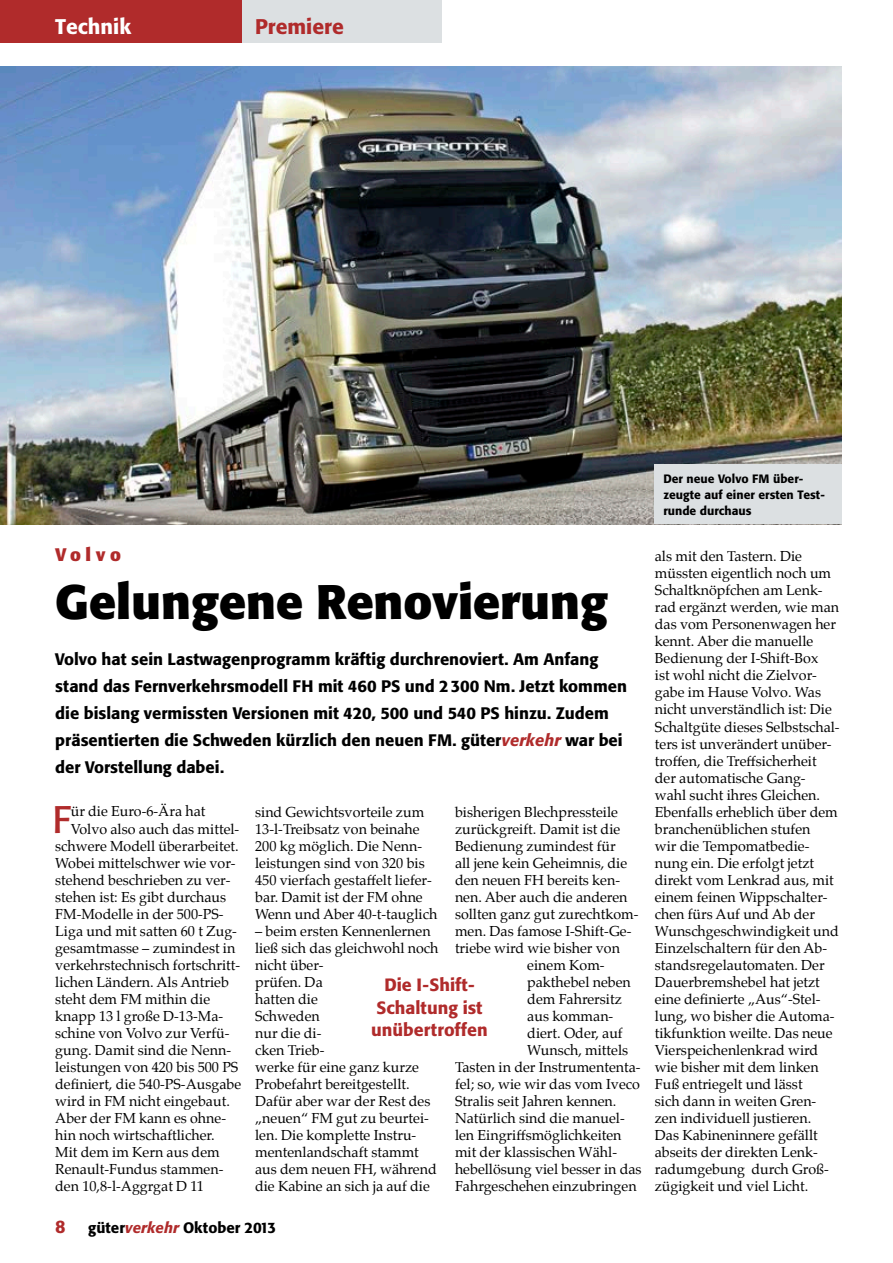
<style>
.page{position:relative;width:893px;height:1263px;background:#fff}
.page>*{position:absolute;margin:0;border:0;box-sizing:border-box;transform-origin:0 0}
.t1{font:700 48px "Formata BQ";color:#000}
.t2{font:38.1px "Formata BQ";color:#b02b2b}
.t3{font:500 21px "Formata BQ";color:#b02b2b}
.t4{font:500 21px "Formata BQ";color:#fff}
.t5{font:700 18px "Formata BQ";letter-spacing:.25em;color:#b02b2b}
.t6{font:500 18px "Formata BQ";color:#b02b2b}
.t7{font:500 17.7px/22.5px "Formata BQ";color:#b02b2b;text-align:center}
.t8{font:500 16.5px/27px "Formata BQ";color:#000}
.t9{font:500 15px "Formata BQ";color:#000}
.t10{font:14.25px/17px "Palatino";color:#000}
.t11{font:500 12px/15.8px "Formata BQ";color:#000}
.s1{font-style:italic;color:#b02b2b}
</style>
<div class="page">
<img style="left:0;top:66px;width:842px;height:458px">
<div style="left:655px;top:465px;width:187px;height:59px;background:#dce0e2"></div>
<div style="left:0;top:0;width:242px;height:43px;background:#b02b2b"></div>
<div style="left:242px;top:0;width:200px;height:43px;background:#dce0e2"></div>
<h3 class="t4" style="left:55px;top:14px;width:77px">Technik</h3>
<h3 class="t3" style="left:255px;top:14px;width:90px">Premiere</h3>
<p class="t5" style="left:55px;top:544px;width:67px">Volvo</p>
<h1 class="t1" style="left:55px;top:572px;width:554px">Gelungene Renovierung</h1>
<p class="t8" style="left:55px;top:646px;width:573px">Volvo hat sein Lastwagenprogramm kräftig durchrenoviert. Am Anfang stand das Fernverkehrsmodell FH mit 460 PS und 2300 Nm. Jetzt kommen die bislang vermissten Versionen mit 420, 500 und 540 PS hinzu. Zudem präsentierten die Schweden kürzlich den neuen FM. güter<span class="s1">verkehr</span> war bei der Vorstellung dabei.</p>
<h2 class="t2" style="left:52px;top:797px;width:20px">F</h2>
<p class="t10" style="left:71px;top:803px;width:136px">ür die Euro-6-Ära hat</p>
<p class="t10" style="left:71px;top:820px;width:170px">Volvo also auch das mittel-</p>
<p class="t10" style="left:55px;top:837px;width:185px">schwere Modell überarbeitet.</p>
<p class="t10" style="left:55px;top:854px;width:182px">Wobei mittelschwer wie vor-</p>
<p class="t10" style="left:55px;top:871px;width:177px">stehend beschrieben zu ver-</p>
<p class="t10" style="left:55px;top:888px;width:172px">stehen ist: Es gibt durchaus</p>
<p class="t10" style="left:55px;top:905px;width:170px">FM-Modelle in der 500-PS-</p>
<p class="t10" style="left:55px;top:922px;width:183px">Liga und mit satten 60 t Zug-</p>
<p class="t10" style="left:55px;top:939px;width:182px">gesamtmasse – zumindest in</p>
<p class="t10" style="left:55px;top:956px;width:186px">verkehrstechnisch fortschritt-</p>
<p class="t10" style="left:55px;top:973px;width:175px">lichen Ländern. Als Antrieb</p>
<p class="t10" style="left:55px;top:990px;width:156px">steht dem FM mithin die</p>
<p class="t10" style="left:55px;top:1007px;width:169px">knapp 13 l große D-13-Ma-</p>
<p class="t10" style="left:55px;top:1024px;width:176px">schine von Volvo zur Verfü-</p>
<p class="t10" style="left:55px;top:1041px;width:177px">gung. Damit sind die Nenn-</p>
<p class="t10" style="left:55px;top:1058px;width:185px">leistungen von 420 bis 500 PS</p>
<p class="t10" style="left:55px;top:1075px;width:187px">definiert, die 540-PS-Ausgabe</p>
<p class="t10" style="left:55px;top:1092px;width:176px">wird in FM nicht eingebaut.</p>
<p class="t10" style="left:55px;top:1109px;width:172px">Aber der FM kann es ohne-</p>
<p class="t10" style="left:55px;top:1126px;width:161px">hin noch wirtschaftlicher.</p>
<p class="t10" style="left:55px;top:1143px;width:166px">Mit dem im Kern aus dem</p>
<p class="t10" style="left:55px;top:1160px;width:170px">Renault-Fundus stammen-</p>
<p class="t10" style="left:55px;top:1177px;width:150px">den 10,8-l-Aggrgat D 11</p>
<p class="t10" style="left:455px;top:803px;width:165px">bisherigen Blechpressteile</p>
<p class="t10" style="left:455px;top:820px;width:167px">zurückgreift. Damit ist die</p>
<p class="t10" style="left:455px;top:837px;width:162px">Bedienung zumindest für</p>
<p class="t10" style="left:455px;top:854px;width:174px">all jene kein Geheimnis, die</p>
<p class="t10" style="left:455px;top:871px;width:167px">den neuen FH bereits ken-</p>
<p class="t10" style="left:455px;top:888px;width:174px">nen. Aber auch die anderen</p>
<p class="t10" style="left:455px;top:905px;width:185px">sollten ganz gut zurechtkom-</p>
<p class="t10" style="left:455px;top:922px;width:178px">men. Das famose I-Shift-Ge-</p>
<p class="t10" style="left:455px;top:939px;width:166px">triebe wird wie bisher von</p>
<p class="t10" style="left:527px;top:956px;width:79px">einem Kom-</p>
<p class="t10" style="left:527px;top:973px;width:105px">pakthebel neben</p>
<p class="t10" style="left:527px;top:990px;width:96px">dem Fahrersitz</p>
<p class="t10" style="left:527px;top:1007px;width:88px">aus komman-</p>
<p class="t10" style="left:527px;top:1024px;width:97px">diert. Oder, auf</p>
<p class="t10" style="left:527px;top:1041px;width:102px">Wunsch, mittels</p>
<p class="t10" style="left:455px;top:1058px;width:187px">Tasten in der Instrumententa-</p>
<p class="t10" style="left:455px;top:1075px;width:186px">fel; so, wie wir das vom Iveco</p>
<p class="t10" style="left:455px;top:1092px;width:163px">Stralis seit Jahren kennen.</p>
<p class="t10" style="left:455px;top:1109px;width:171px">Natürlich sind die manuel-</p>
<p class="t10" style="left:455px;top:1126px;width:168px">len Eingriffsmöglichkeiten</p>
<p class="t10" style="left:455px;top:1144px;width:163px">mit der klassischen Wähl-</p>
<p class="t10" style="left:455px;top:1161px;width:188px">hebellösung viel besser in das</p>
<p class="t10" style="left:455px;top:1178px;width:183px">Fahrgeschehen einzubringen</p>
<p class="t10" style="left:255px;top:803px;width:184px">sind Gewichtsvorteile zum<br>13-l-Treibsatz von beinahe<br>200 kg möglich. Die Nenn&shy;leistungen sind von 320 bis<br>450 vierfach gestaffelt liefer&shy;bar. Damit ist der FM ohne<br>Wenn und Aber 40-t-tauglich</p>
<p class="t10" style="left:255px;top:922px;width:185px">– beim ersten Kennenlernen ließ sich das gleichwohl noch nicht über-<br>prüfen. Da<br>hatten die<br>Schweden<br>nur die di-<br>cken Trieb-<br>werke für eine ganz kurze<br>Probefahrt bereitgestellt.<br>Dafür aber war der Rest des „neuen“ FM gut zu beurtei&shy;len. Die komplette Instru&shy;mentenlandschaft stammt aus dem neuen FH, während die Kabine an sich ja auf die</p>
<p class="t7" style="left:371px;top:974px;width:118px">Die I-Shift-<br>Schaltung ist unübertroffen</p>
<p class="t6" style="left:55px;top:1216px;width:12px">8</p>
<p class="t9" style="left:88px;top:1218px;width:189px">güter<span class="s1">verkehr</span> Oktober 2013</p>
<p class="t11" style="left:663px;top:471px;width:163px">Der neue Volvo FM über&shy;zeugte auf einer ersten Test&shy;runde durchaus</p>
<p class="t10" style="left:655px;top:548px;width:186px">als mit den Tastern. Die müssten eigentlich noch um<br>Schaltknöpfchen am Lenk&shy;rad ergänzt werden, wie man das vom Personenwagen her kennt. Aber die manuelle<br>Bedienung der I-Shift-Box<br>ist wohl nicht die Zielvor&shy;gabe im Hause Volvo. Was nicht unverständlich ist: Die<br>Schaltgüte dieses Selbstschal&shy;ters ist unverändert unüber&shy;troffen, die Treffsicherheit der automatische Gang&shy;wahl sucht ihres Gleichen.<br>Ebenfalls erheblich über dem branchenüblichen stufen<br>wir die Tempomatbedie&shy;nung ein. Die erfolgt jetzt direkt vom Lenkrad aus, mit einem feinen Wippschalter&shy;chen fürs Auf und Ab der<br>Wunschgeschwindigkeit und<br>Einzelschaltern für den Ab&shy;standsregelautomaten. Der<br>Dauerbremshebel hat jetzt eine definierte „Aus“-Stel&shy;lung, wo bisher die Automa&shy;tikfunktion weilte. Das neue<br>Vierspeichenlenkrad wird wie bisher mit dem linken<br>Fuß entriegelt und lässt<br>sich dann in weiten Gren&shy;zen individuell justieren.<br>Das Kabineninnere gefällt abseits der direkten Lenk&shy;radumgebung durch Groß&shy;zügigkeit und viel Licht.</p>
</div>
